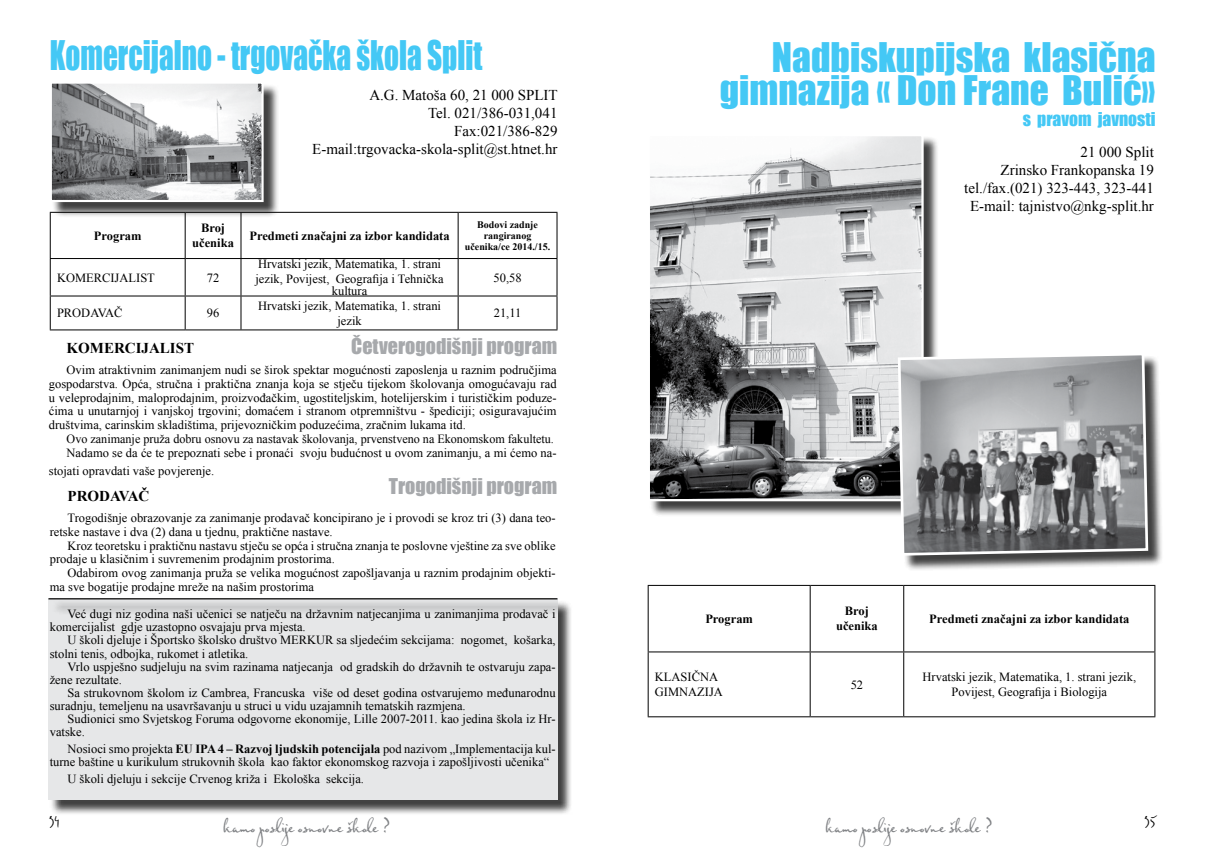
<style>
.page{position:relative;width:1205px;height:865px;background:#fff}
.page>*{position:absolute;margin:0;border:0;box-sizing:border-box;transform-origin:0 0}
.t1{font:37.5px/32.5px "Impact";color:#44c8f5;text-align:right}
.t2{font:37.5px "Impact";color:#44c8f5;scale:.78 1}
.t3{font:20px "Federico";color:#808285;scale:1.17 1}
.t4{font:20px "Impact";color:#a7a9ac}
.t5{font:17.5px "Impact";color:#44c8f5}
.t6{font:15px/18px "Times New Roman";color:#000;text-align:right}
.t7{font:700 15px "Times New Roman";color:#000}
.t8{font:15px "Federico";color:#000}
.t9{font:12.5px/13.8px "Times New Roman";color:#000}
.t10{font:700 12.5px/15px "Times New Roman";color:#000;text-align:center}
.t11{font:700 10px/11.2px "Times New Roman";color:#000;text-align:center}
.s1{font-weight:700}
</style>
<div class="page">
<div style="left:50px;top:601px;width:523px;height:214px;background:#000;opacity:.75"></div>
<div style="left:48px;top:599px;width:509px;height:201px;background:#e6e7e8"></div>
<hr style="left:50px;top:212px;width:135px;height:1px;background:#000">
<hr style="left:50px;top:213px;width:1px;height:45px;background:#000">
<hr style="left:185px;top:213px;width:1px;height:45px;background:#000">
<hr style="left:241px;top:212px;width:217px;height:1px;background:#000">
<hr style="left:240px;top:213px;width:1px;height:45px;background:#000">
<hr style="left:458px;top:212px;width:99px;height:1px;background:#000">
<hr style="left:458px;top:213px;width:1px;height:45px;background:#000">
<hr style="left:556px;top:213px;width:1px;height:45px;background:#000">
<hr style="left:50px;top:258px;width:135px;height:1px;background:#000">
<hr style="left:50px;top:259px;width:1px;height:36px;background:#000">
<hr style="left:185px;top:258px;width:56px;height:1px;background:#000">
<hr style="left:185px;top:259px;width:1px;height:36px;background:#000">
<hr style="left:241px;top:258px;width:217px;height:1px;background:#000">
<hr style="left:240px;top:259px;width:1px;height:36px;background:#000">
<hr style="left:458px;top:258px;width:99px;height:1px;background:#000">
<hr style="left:458px;top:259px;width:1px;height:36px;background:#000">
<hr style="left:556px;top:259px;width:1px;height:36px;background:#000">
<hr style="left:50px;top:295px;width:135px;height:1px;background:#000">
<hr style="left:50px;top:296px;width:1px;height:33px;background:#000">
<hr style="left:185px;top:295px;width:56px;height:1px;background:#000">
<hr style="left:185px;top:296px;width:1px;height:33px;background:#000">
<hr style="left:241px;top:295px;width:217px;height:1px;background:#000">
<hr style="left:240px;top:296px;width:1px;height:33px;background:#000">
<hr style="left:458px;top:295px;width:99px;height:1px;background:#000">
<hr style="left:458px;top:296px;width:1px;height:33px;background:#000">
<hr style="left:556px;top:296px;width:1px;height:33px;background:#000">
<hr style="left:50px;top:329px;width:135px;height:1px;background:#000">
<hr style="left:185px;top:329px;width:56px;height:1px;background:#000">
<hr style="left:241px;top:329px;width:217px;height:1px;background:#000">
<hr style="left:458px;top:329px;width:99px;height:1px;background:#000">
<div style="left:52px;top:83px;width:227px;height:134px;background:#000;opacity:.75"></div>
<img style="left:53px;top:84px;width:208px;height:115px">
<div style="left:50px;top:81px;width:214px;height:121px;border:2px solid #fff"></div>
<div style="left:51px;top:600px;width:521px;height:15px;background:#d5d6d7"></div>
<hr style="left:48px;top:598px;width:509px;height:1px;background:#000">
<div style="left:649px;top:136px;width:290px;height:381px;background:#000;opacity:.75"></div>
<img style="left:651px;top:137px;width:269px;height:361px">
<div style="left:648px;top:134px;width:275px;height:367px;border:2px solid #fff"></div>
<svg style="left:718px;top:134px;width:221px;height:15px"></svg>
<hr style="left:648px;top:585px;width:162px;height:1px;background:#000">
<hr style="left:648px;top:586px;width:1px;height:65px;background:#000">
<hr style="left:810px;top:585px;width:94px;height:1px;background:#000">
<hr style="left:810px;top:586px;width:1px;height:65px;background:#000">
<hr style="left:904px;top:585px;width:251px;height:1px;background:#000">
<hr style="left:903px;top:586px;width:1px;height:65px;background:#000">
<hr style="left:1154px;top:586px;width:1px;height:65px;background:#000">
<hr style="left:648px;top:651px;width:162px;height:1px;background:#000">
<hr style="left:648px;top:652px;width:1px;height:64px;background:#000">
<hr style="left:810px;top:651px;width:94px;height:1px;background:#000">
<hr style="left:810px;top:652px;width:1px;height:64px;background:#000">
<hr style="left:904px;top:651px;width:251px;height:1px;background:#000">
<hr style="left:903px;top:652px;width:1px;height:64px;background:#000">
<hr style="left:1154px;top:652px;width:1px;height:64px;background:#000">
<hr style="left:648px;top:716px;width:162px;height:1px;background:#000">
<hr style="left:810px;top:716px;width:94px;height:1px;background:#000">
<hr style="left:904px;top:716px;width:251px;height:1px;background:#000">
<div style="left:900px;top:355px;width:263px;height:216px;background:#000;opacity:.75"></div>
<svg style="left:896px;top:351px;width:253px;height:206px;background:#98999b"></svg>
<h1 class="t2" style="left:50px;top:26px;width:556px">Komercijalno - trgovačka škola Split</h1>
<p class="t6" style="left:312px;top:86px;width:247px">A.G. Matoša 60, 21 000 SPLIT<br>Tel. 021/386-031,041<br>Fax:021/386-829<br>E-mail:trgovacka-skola-split@st.htnet.hr</p>
<p class="t10" style="left:94px;top:228px;width:49px">Program</p>
<p class="t10" style="left:192px;top:220px;width:43px">Broj učenika</p>
<p class="t10" style="left:249px;top:228px;width:202px">Predmeti značajni za izbor kandidata</p>
<p class="t11" style="left:465px;top:218px;width:87px">Bodovi zadnje rangiranog učenika/ce 2014./15.</p>
<p class="t9" style="left:57px;top:270px;width:99px">KOMERCIJALIST</p>
<p class="t9" style="left:207px;top:270px;width:14px">72</p>
<p class="t9" style="left:255px;top:256px;width:190px;line-height:15px">Hrvatski jezik, Matematika, 1. strani jezik, Povijest, Geografija i Tehnička</p>
<p class="t9" style="left:332px;top:283px;width:37px">kultura</p>
<p class="t9" style="left:493px;top:270px;width:30px">50,58</p>
<p class="t9" style="left:57px;top:306px;width:67px">PRODAVAČ</p>
<p class="t9" style="left:207px;top:306px;width:14px">96</p>
<p class="t9" style="left:258px;top:298px;width:184px;line-height:15px;text-align:center">Hrvatski jezik, Matematika, 1. strani jezik</p>
<p class="t9" style="left:494px;top:306px;width:29px">21,11</p>
<p class="t7" style="left:67px;top:338px;width:129px">KOMERCIJALIST</p>
<p class="t9" style="left:49px;top:363px;width:509px;text-align:justify;text-indent:18px">Ovim atraktivnim zanimanjem nudi se širok spektar mogućnosti zaposlenja u raznim područjima gospodarstva. Opća, stručna i praktična znanja koja se stječu tijekom školovanja omogućavaju rad u veleprodajnim, maloprodajnim, proizvođačkim, ugostiteljskim, hotelijerskim i turističkim poduze&shy;ćima u unutarnjoj i vanjskoj trgovini; domaćem i stranom otpremništvu - špediciji; osiguravajućim društvima, carinskim skladištima, prijevozničkim poduzećima, zračnim lukama itd.</p>
<p class="t9" style="left:67px;top:431px;width:491px">Ovo zanimanje pruža dobru osnovu za nastavak školovanja, prvenstveno na Ekonomskom fakultetu.<br>Nadamo se da će te prepoznati sebe i pronaći svoju budućnost u ovom zanimanju, a mi ćemo na-</p>
<p class="t9" style="left:49px;top:463px;width:167px">stojati opravdati vaše povjerenje.</p>
<p class="t7" style="left:68px;top:486px;width:83px">PRODAVAČ</p>
<p class="t9" style="left:50px;top:511px;width:507px;text-indent:18px">Trogodišnje obrazovanje za zanimanje prodavač koncipirano je i provodi se kroz tri (3) dana teo&shy;retske nastave i dva (2) dana u tjednu, praktične nastave.</p>
<p class="t9" style="left:50px;top:538px;width:507px;text-indent:18px">Kroz teoretsku i praktičnu nastavu stječu se opća i stručna znanja te poslovne vještine za sve oblike prodaje u klasičnim i suvremenim prodajnim prostorima.</p>
<p class="t9" style="left:50px;top:566px;width:507px;text-indent:18px">Odabirom ovog zanimanja pruža se velika mogućnost zapošljavanja u raznim prodajnim objekti&shy;ma sve bogatije prodajne mreže na našim prostorima</p>
<p class="t9" style="left:50px;top:607px;width:507px;line-height:13.1px;text-indent:18px">Već dugi niz godina naši učenici se natječu na državnim natjecanjima u zanimanjima prodavač i komercijalist gdje uzastopno osvajaju prva mjesta.</p>
<p class="t9" style="left:50px;top:633px;width:507px;line-height:13.1px;text-indent:18px">U školi djeluje i Športsko školsko društvo MERKUR sa sljedećim sekcijama: nogomet, košarka, stolni tenis, odbojka, rukomet i atletika.</p>
<p class="t9" style="left:50px;top:659px;width:507px;line-height:13.1px;text-indent:18px">Vrlo uspješno sudjeluju na svim razinama natjecanja od gradskih do državnih te ostvaruju zapa&shy;žene rezultate.</p>
<p class="t9" style="left:50px;top:686px;width:507px;line-height:13.1px;text-indent:18px">Sa strukovnom školom iz Cambrea, Francuska više od deset godina ostvarujemo međunarodnu suradnju, temeljenu na usavršavanju u struci u vidu uzajamnih tematskih razmjena.</p>
<p class="t9" style="left:50px;top:712px;width:507px;line-height:13.1px;text-indent:18px">Sudionici smo Svjetskog Foruma odgovorne ekonomije, Lille 2007-2011. kao jedina škola iz Hr&shy;vatske.</p>
<p class="t9" style="left:50px;top:742px;width:507px;line-height:13.1px;text-indent:18px">Nosioci smo projekta <span class="s1">EU IPA 4 – Razvoj ljudskih potencijala</span> pod nazivom „Implementacija kul&shy;turne baštine u kurikulum strukovnih škola kao faktor ekonomskog razvoja i zapošljivosti učenika“</p>
<p class="t9" style="left:67px;top:771px;width:298px">U školi djeluju i sekcije Crvenog križa i Ekološka sekcija.</p>
<h2 class="t4" style="left:351px;top:331px;width:207px">Četverogodišnji program</h2>
<h2 class="t4" style="left:389px;top:471px;width:170px">Trogodišnji program</h2>
<h1 class="t1" style="left:720px;top:40px;width:437px">Nadbiskupijska klasična gimnazija « Don Frane Bulić»</h1>
<h3 class="t5" style="left:1023px;top:105px;width:134px">s pravom javnosti</h3>
<p class="t6" style="left:964px;top:143px;width:191px">21 000 Split<br>Zrinsko Frankopanska 19 tel./fax.(021) 323-443, 323-441<br>E-mail: tajnistvo@nkg-split.hr</p>
<p class="t10" style="left:705px;top:611px;width:49px">Program</p>
<p class="t10" style="left:836px;top:603px;width:43px">Broj učenika</p>
<p class="t10" style="left:929px;top:611px;width:202px">Predmeti značajni za izbor kandidata</p>
<p class="t9" style="left:655px;top:669px;width:65px;line-height:15px">KLASIČNA gimnazija</p>
<p class="t9" style="left:851px;top:677px;width:14px">52</p>
<p class="t9" style="left:922px;top:669px;width:215px;line-height:15px;text-align:center">Hrvatski jezik, Matematika, 1. strani jezik,<br>Povijest, Geografija i Biologija</p>
<p class="t8" style="left:48px;top:813px;width:12px">34</p>
<p class="t8" style="left:1144px;top:813px;width:13px">35</p>
<h2 class="t3" style="left:223px;top:813px;width:144px">kamo poslije osnovne škole ?</h2>
<h2 class="t3" style="left:825px;top:813px;width:144px">kamo poslije osnovne škole ?</h2>
</div>
